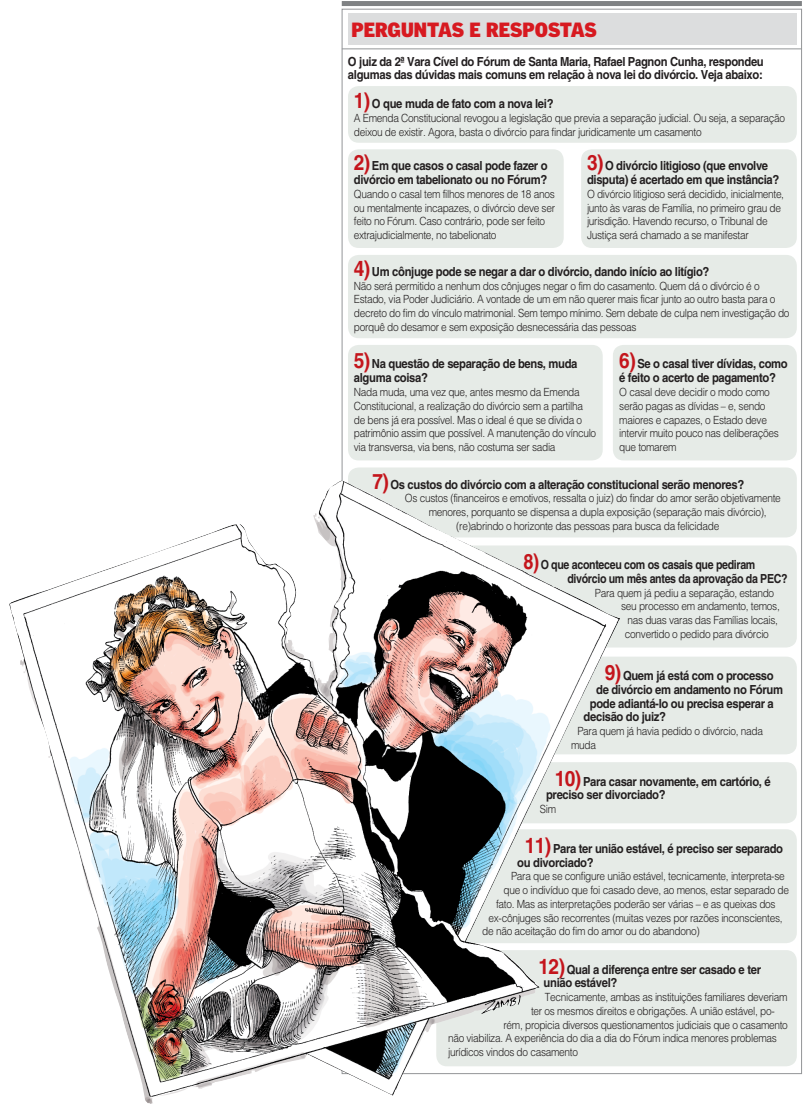
<style>
.page{position:relative;width:805px;height:1113px;background:#fff}
.page>*{position:absolute;margin:0;border:0;box-sizing:border-box;transform-origin:0 0}
.t1{font:20px "Griffith Gothic Ultra";color:#d71920}
.t2{font:12.5px/13.8px "Helvetica Bol";letter-spacing:-.03em;color:#231f20;scale:.9 1}
.t3{font:12.5px/13.8px "Helvetica Bol";letter-spacing:-.03em;color:#231f20;scale:.85 1}
.t4{font:300 11.25px/13.8px "Helvetica";letter-spacing:-.03em;color:#231f20;scale:.9 1}
.s1{font-size:21.25px;color:#c4151c}
</style>
<div class="page">
<div style="left:341px;top:1px;width:460px;height:5px;background:#808284"></div>
<div style="left:348px;top:13px;width:448px;height:32px;background:#dcddde"></div>
<hr style="left:342px;top:49px;width:459px;height:1px;background:#939598">
<div style="left:436px;top:950px;width:360px;height:116px;background:#e6ebe7;border-radius:11px"></div>
<div style="left:436px;top:829px;width:360px;height:114px;background:#e6ebe7;border-radius:11px"></div>
<div style="left:436px;top:762px;width:360px;height:61px;background:#e6ebe7;border-radius:11px"></div>
<div style="left:436px;top:656px;width:360px;height:98px;background:#e6ebe7;border-radius:11px"></div>
<div style="left:436px;top:545px;width:360px;height:102px;background:#e6ebe7;border-radius:11px"></div>
<div style="left:348px;top:86px;width:448px;height:57px;background:#e6ebe7;border-radius:11px"></div>
<div style="left:348px;top:255px;width:448px;height:83px;background:#e6ebe7;border-radius:11px"></div>
<div style="left:348px;top:467px;width:448px;height:70px;background:#e6ebe7;border-radius:11px"></div>
<div style="left:348px;top:149px;width:215px;height:99px;background:#e6ebe7;border-radius:11px"></div>
<div style="left:581px;top:149px;width:215px;height:99px;background:#e6ebe7;border-radius:11px"></div>
<div style="left:348px;top:345px;width:254px;height:115px;background:#e6ebe7;border-radius:11px"></div>
<div style="left:612px;top:345px;width:184px;height:115px;background:#e6ebe7;border-radius:11px"></div>
<img style="left:9px;top:480px;width:611px;height:624px">
<h1 class="t1" style="left:351px;top:18px;width:247px">PERGUNTAS E RESPOSTAS</h1>
<p class="t2" style="left:348px;top:54px;width:463px">O juiz da 2ª Vara Cível do Fórum de Santa Maria, Rafael Pagnon Cunha, respondeu algumas das dúvidas mais comuns em relação à nova lei do divórcio. Veja abaixo:</p>
<p class="t2" style="left:354px;top:97px;width:223px"><span class="s1">1)</span> O que muda de fato com a nova lei?</p>
<p class="t4" style="left:354px;top:111px;width:480px">A Emenda Constitucional revogou a legislação que previa a separação judicial. Ou seja, a separação deixou de existir. Agora, basta o divórcio para findar juridicamente um casamento</p>
<p class="t2" style="left:354px;top:159px;width:217px"><span class="s1">2)</span> Em que casos o casal pode fazer o divórcio em tabelionato ou no Fórum?</p>
<p class="t4" style="left:354px;top:187px;width:225px">Quando o casal tem filhos menores de 18 anos ou mentalmente incapazes, o divórcio deve ser feito no Fórum. Caso contrário, pode ser feito extrajudicialmente, no tabelionato</p>
<p class="t2" style="left:587px;top:159px;width:215px"><span class="s1">3)</span> O divórcio litigioso (que envolve disputa) é acertado em que instância?</p>
<p class="t4" style="left:587px;top:187px;width:220px">O divórcio litigioso será decidido, inicialmente, junto às varas de Família, no primeiro grau de jurisdição. Havendo recurso, o Tribunal de Justiça será chamado a se manifestar</p>
<p class="t2" style="left:354px;top:264px;width:396px"><span class="s1">4)</span> Um cônjuge pode se negar a dar o divórcio, dando início ao litígio?</p>
<p class="t4" style="left:354px;top:278px;width:485px">Não será permitido a nenhum dos cônjuges negar o fim do casamento. Quem dá o divórcio é o Estado, via Poder Judiciário. A vontade de um em não querer mais ficar junto ao outro basta para o decreto do fim do vínculo matrimonial. Sem tempo mínimo. Sem debate de culpa nem investigação do porquê do desamor e sem exposição desnecessária das pessoas</p>
<p class="t2" style="left:354px;top:357px;width:250px"><span class="s1">5)</span> Na questão de separação de bens, muda alguma coisa?</p>
<p class="t4" style="left:354px;top:385px;width:271px">Nada muda, uma vez que, antes mesmo da Emenda Constitucional, a realização do divórcio sem a partilha de bens já era possível. Mas o ideal é que se divida o patrimônio assim que possível. A manutenção do vínculo via transversa, via bens, não costuma ser sadia</p>
<p class="t2" style="left:619px;top:357px;width:189px"><span class="s1">6)</span> Se o casal tiver dívidas, como é feito o acerto de pagamento?</p>
<p class="t4" style="left:619px;top:385px;width:179px">O casal deve decidir o modo como serão pagas as dívidas – e, sendo maiores e capazes, o Estado deve intervir muito pouco nas deliberações que tomarem</p>
<p class="t2" style="left:372px;top:477px;width:414px"><span class="s1">7)</span> Os custos do divórcio com a alteração constitucional serão menores?</p>
<p class="t4" style="left:405px;top:491px;width:419px">Os custos (financeiros e emotivos, ressalta o juiz) do findar do amor serão objetivamente</p>
<p class="t4" style="left:428px;top:505px;width:377px">menores, porquanto se dispensa a dupla exposição (separação mais divórcio),</p>
<p class="t4" style="left:456px;top:519px;width:294px">(re)abrindo o horizonte das pessoas para busca da felicidade</p>
<p class="t3" style="left:567px;top:557px;width:261px;text-indent:-44px"><span class="s1">8)</span> O que aconteceu com os casais que pediram divórcio um mês antes da aprovação da PEC?</p>
<p class="t4" style="left:594px;top:585px;width:201px">Para quem já pediu a separação, estando</p>
<p class="t4" style="left:621px;top:599px;width:178px">seu processo em andamento, temos,</p>
<p class="t4" style="left:627px;top:613px;width:169px">nas duas varas das Famílias locais,</p>
<p class="t4" style="left:624px;top:626px;width:161px">convertido o pedido para divórcio</p>
<p class="t2" style="left:604px;top:668px;width:189px"><span class="s1">9)</span> Quem já está com o processo</p>
<p class="t2" style="left:596px;top:682px;width:209px">de divórcio em andamento no Fórum</p>
<p class="t2" style="left:589px;top:696px;width:206px">pode adiantá-lo ou precisa esperar a</p>
<p class="t2" style="left:583px;top:710px;width:93px">decisão do juiz?</p>
<p class="t4" style="left:571px;top:724px;width:215px;text-indent:6px">Para quem já havia pedido o divórcio, nada muda</p>
<p class="t2" style="left:546px;top:774px;width:251px;text-indent:9px"><span class="s1">10)</span> Para casar novamente, em cartório, é preciso ser divorciado?</p>
<p class="t4" style="left:539px;top:802px;width:20px">Sim</p>
<p class="t2" style="left:517px;top:841px;width:297px;text-indent:8px"><span class="s1">11)</span> Para ter união estável, é preciso ser separado ou divorciado?</p>
<p class="t4" style="left:511px;top:869px;width:305px">Para que se configure união estável, tecnicamente, interpreta-se</p>
<p class="t4" style="left:503px;top:883px;width:319px">que o indivíduo que foi casado deve, ao menos, estar separado de</p>
<p class="t4" style="left:496px;top:896px;width:312px">fato. Mas as interpretações poderão ser várias – e as queixas dos</p>
<p class="t4" style="left:488px;top:910px;width:328px">ex-cônjuges são recorrentes (muitas vezes por razões inconscientes,</p>
<p class="t4" style="left:482px;top:924px;width:243px">de não aceitação do fim do amor ou do abandono)</p>
<p class="t2" style="left:543px;top:962px;width:243px;text-indent:-5px"><span class="s1">12)</span> Qual a diferença entre ser casado e ter união estável?</p>
<p class="t4" style="left:544px;top:990px;width:271px">Tecnicamente, ambas as instituições familiares deveriam</p>
<p class="t4" style="left:531px;top:1003px;width:272px">ter os mesmos direitos e obrigações. A união estável, po-</p>
<p class="t4" style="left:503px;top:1017px;width:317px">rém, propicia diversos questionamentos judiciais que o casamento</p>
<p class="t4" style="left:448px;top:1031px;width:367px">não viabiliza. A experiência do dia a dia do Fórum indica menores problemas</p>
<p class="t4" style="left:448px;top:1045px;width:146px">jurídicos vindos do casamento</p>
</div>
